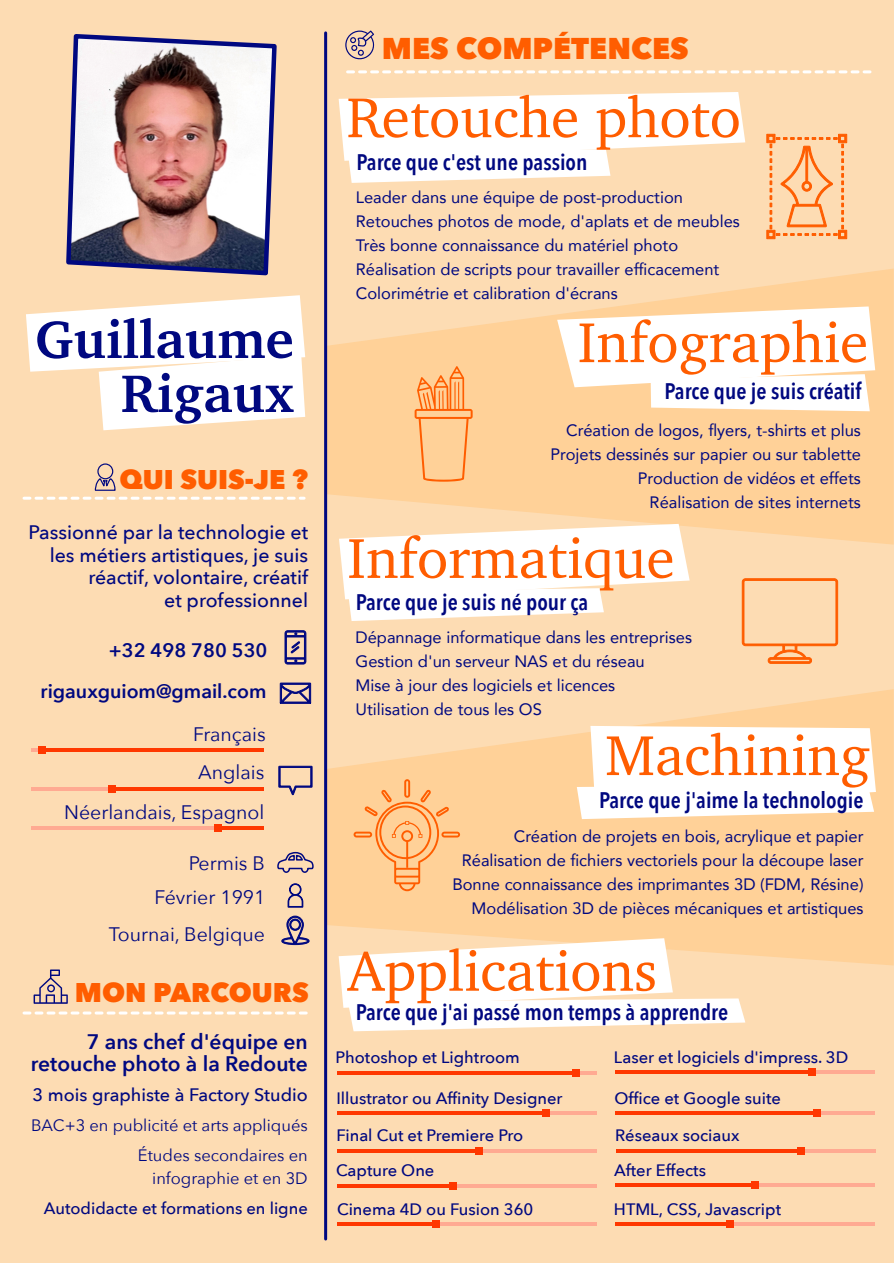
<style>
.page{position:relative;width:894px;height:1263px;background:#fff}
.page>*{position:absolute;margin:0;border:0;box-sizing:border-box;transform-origin:0 0}
.t1{font:57.45px "Charter";color:#ff5d00}
.t2{font:700 54px/54px "Charter";color:#000880;text-align:right}
.t3{font:800 30px "Avenir Next";color:#ff5d00}
.t4{font:800 27px "Avenir Next";color:#ff5d00}
.t5{font:600 22.5px "Avenir Next Condensed";color:#000880}
.t6{font:600 21px/22.5px "Avenir Next";color:#000880;text-align:right}
.t7{font:500 19.5px/22.5px "Avenir Next";color:#000880;text-align:right}
.t8{font:19.5px/39.2px "Avenir Next";color:#000880;text-align:right}
.t9{font:600 19.5px/41.5px "Avenir Next";color:#000880;text-align:right}
.t10{font:500 18px "Avenir Next";color:#000880}
.t11{font:16.5px/24px "Avenir";color:#000880}
.t12{font:500 16.5px "Avenir Next";color:#000880}
.t13{font:16.5px/30px "Avenir Next";color:#000880;text-align:right}
</style>
<div class="page">
<div style="left:0;top:0;width:893px;height:1263px;background:#fddcb3"></div>
<svg style="left:327px;top:689px;width:566px;height:276px;fill:#ffd198"></svg>
<svg style="left:327px;top:269px;width:566px;height:276px;fill:#ffd198"></svg>
<svg style="left:338px;top:92px;width:407px;height:91px"></svg>
<svg style="left:339px;top:524px;width:350px;height:97px"></svg>
<svg style="left:338px;top:938px;width:407px;height:93px"></svg>
<svg style="left:557px;top:306px;width:317px;height:105px;background:#fef6ec"></svg>
<svg style="left:576px;top:726px;width:299px;height:93px;background:#fefaf5"></svg>
<svg style="left:26px;top:295px;width:279px;height:135px"></svg>
<svg style="left:24px;top:1011px;width:284px;height:3px"></svg>
<svg style="left:34px;top:969px;width:34px;height:35px"></svg>
<svg style="left:347px;top:70px;width:525px;height:3px"></svg>
<svg style="left:24px;top:497px;width:280px;height:3px"></svg>
<hr style="left:337px;top:1071px;width:259px;height:4px;background:#ffaa92">
<hr style="left:337px;top:1111px;width:259px;height:4px;background:#ffaa92">
<hr style="left:337px;top:1222px;width:259px;height:4px;background:#ffaa92">
<hr style="left:337px;top:1149px;width:259px;height:4px;background:#ffaa92">
<hr style="left:615px;top:1149px;width:259px;height:4px;background:#ffaa92">
<hr style="left:615px;top:1070px;width:259px;height:4px;background:#ffaa92">
<hr style="left:337px;top:1184px;width:259px;height:3px;background:#ffaa92">
<hr style="left:615px;top:1183px;width:259px;height:4px;background:#ffaa92">
<hr style="left:615px;top:1111px;width:259px;height:4px;background:#ffaa92">
<hr style="left:615px;top:1222px;width:259px;height:4px;background:#ffaa92">
<hr style="left:337px;top:1071px;width:238px;height:4px;background:#ff3800">
<hr style="left:337px;top:1111px;width:208px;height:4px;background:#ff3800">
<hr style="left:337px;top:1222px;width:98px;height:4px;background:#ff3800">
<hr style="left:337px;top:1149px;width:142px;height:4px;background:#ff3800">
<hr style="left:615px;top:1149px;width:185px;height:4px;background:#ff3800">
<hr style="left:615px;top:1070px;width:197px;height:4px;background:#ff3800">
<hr style="left:337px;top:1184px;width:115px;height:3px;background:#ff3800">
<hr style="left:615px;top:1183px;width:139px;height:4px;background:#ff3800">
<hr style="left:615px;top:1111px;width:201px;height:4px;background:#ff3800">
<hr style="left:615px;top:1222px;width:114px;height:4px;background:#ff3800">
<div style="left:542px;top:1109px;width:7px;height:8px;background:#ff3800"></div>
<div style="left:432px;top:1220px;width:7px;height:8px;background:#ff3800"></div>
<div style="left:475px;top:1147px;width:8px;height:8px;background:#ff3800"></div>
<div style="left:796px;top:1147px;width:8px;height:8px;background:#ff3800"></div>
<div style="left:808px;top:1068px;width:7px;height:8px;background:#ff3800"></div>
<div style="left:449px;top:1182px;width:7px;height:7px;background:#ff3800"></div>
<div style="left:751px;top:1182px;width:7px;height:7px;background:#ff3800"></div>
<div style="left:812px;top:1109px;width:8px;height:8px;background:#ff3800"></div>
<div style="left:726px;top:1220px;width:7px;height:8px;background:#ff3800"></div>
<div style="left:571px;top:1069px;width:8px;height:8px;background:#ff3800"></div>
<hr style="left:31px;top:748px;width:232px;height:4px;background:#ffaa92">
<hr style="left:31px;top:787px;width:232px;height:4px;background:#ffaa92">
<hr style="left:31px;top:826px;width:232px;height:4px;background:#ffaa92">
<hr style="left:42px;top:748px;width:221px;height:4px;background:#ff3800">
<hr style="left:111px;top:787px;width:152px;height:4px;background:#ff3800">
<hr style="left:218px;top:826px;width:45px;height:4px;background:#ff3800">
<div style="left:38px;top:746px;width:8px;height:8px;background:#ff3800"></div>
<div style="left:107px;top:785px;width:8px;height:8px;background:#ff3800"></div>
<div style="left:214px;top:824px;width:8px;height:8px;background:#ff3800"></div>
<svg style="left:280px;top:683px;width:31px;height:21px"></svg>
<svg style="left:284px;top:630px;width:22px;height:34px"></svg>
<svg style="left:281px;top:916px;width:28px;height:30px"></svg>
<svg style="left:766px;top:134px;width:80px;height:105px"></svg>
<svg style="left:353px;top:779px;width:107px;height:112px;background:#ffc284"></svg>
<svg style="left:414px;top:366px;width:58px;height:116px;background:#ffbd7d"></svg>
<svg style="left:741px;top:578px;width:96px;height:86px"></svg>
<svg style="left:278px;top:766px;width:34px;height:29px"></svg>
<svg style="left:287px;top:883px;width:16px;height:25px"></svg>
<svg style="left:345px;top:30px;width:30px;height:30px"></svg>
<svg style="left:277px;top:851px;width:37px;height:22px"></svg>
<svg style="left:94px;top:476px;width:22px;height:15px"></svg>
<div style="left:97px;top:463px;width:16px;height:16px;border:1px solid #000880;border-radius:50%"></div>
<hr style="left:324px;top:33px;width:3px;height:1206px;background:#000880">
<img style="left:66px;top:34px;width:211px;height:242px">
<h2 class="t2" style="left:35px;top:311px;width:260px">Guillaume<br>Rigaux</h2>
<h3 class="t4" style="left:119px;top:462px;width:190px">QUI SUIS-JE ?</h3>
<p class="t7" style="left:29px;top:522px;width:281px">Passionné par la technologie et les métiers artistiques, je suis réactif, volontaire, créatif<br>et professionnel</p>
<p class="t9" style="left:41px;top:630px;width:228px">+32 498 780 530 rigauxguiom@gmail.com</p>
<p class="t8" style="left:64px;top:715px;width:203px">Français<br>Anglais<br>Néerlandais, Espagnol</p>
<p class="t8" style="left:155px;top:846px;width:112px;line-height:34.5px">Permis B<br>Février 1991</p>
<p class="t8" style="left:109px;top:915px;width:158px">Tournai, Belgique</p>
<h3 class="t4" style="left:75px;top:975px;width:235px">MON PARCOURS</h3>
<p class="t6" style="left:31px;top:1031px;width:278px">7 ans chef d'équipe en retouche photo à la Redoute</p>
<p class="t10" style="left:33px;top:1083px;width:276px">3 mois graphiste à Factory Studio</p>
<p class="t13" style="left:31px;top:1111px;width:278px">BAC+3 en publicité et arts appliqués<br>Études secondaires en</p>
<p class="t13" style="left:152px;top:1164px;width:157px">infographie et en 3D</p>
<p class="t12" style="left:44px;top:1197px;width:265px">Autodidacte et formations en ligne</p>
<h3 class="t3" style="left:381px;top:29px;width:308px">MES COMPÉTENCES</h3>
<h1 class="t1" style="left:346px;top:81px;width:395px">Retouche photo</h1>
<h3 class="t5" style="left:356px;top:147px;width:232px">Parce que c'est une passion</h3>
<p class="t11" style="left:356px;top:185px;width:385px">Leader dans une équipe de post-production Retouches photos de mode, d'aplats et de meubles Très bonne connaissance du matériel photo Réalisation de scripts pour travailler efficacement Colorimétrie et calibration d'écrans</p>
<h1 class="t1" style="left:577px;top:306px;width:292px">Infographie</h1>
<h3 class="t5" style="left:664px;top:377px;width:198px">Parce que je suis créatif</h3>
<p class="t11" style="left:550px;top:419px;width:312px;text-align:right">Création de logos, flyers, t-shirts et plus Projets dessinés sur papier ou sur tablette Production de vidéos et effets<br>Réalisation de sites internets</p>
<h1 class="t1" style="left:347px;top:522px;width:329px">Informatique</h1>
<h3 class="t5" style="left:356px;top:587px;width:234px">Parce que je suis né pour ça</h3>
<p class="t11" style="left:355px;top:625px;width:338px">Dépannage informatique dans les entreprises Gestion d'un serveur NAS et du réseau<br>Mise à jour des logiciels et licences Utilisation de tous les OS</p>
<h1 class="t1" style="left:605px;top:719px;width:266px">Machining</h1>
<h3 class="t5" style="left:599px;top:785px;width:266px">Parce que j'aime la technologie</h3>
<p class="t11" style="left:452px;top:824px;width:412px;text-align:right">Création de projets en bois, acrylique et papier Réalisation de fichiers vectoriels pour la découpe laser Bonne connaissance des imprimantes 3D (FDM, Résine)<br>Modélisation 3D de pièces mécaniques et artistiques</p>
<h1 class="t1" style="left:347px;top:934px;width:311px">Applications</h1>
<h3 class="t5" style="left:356px;top:998px;width:373px">Parce que j'ai passé mon temps à apprendre</h3>
<p class="t12" style="left:335px;top:1047px;width:186px">Photoshop et Lightroom</p>
<p class="t12" style="left:336px;top:1087px;width:227px">Illustrator ou Affinity Designer</p>
<p class="t12" style="left:613px;top:1046px;width:236px">Laser et logiciels d'impress. 3D</p>
<p class="t12" style="left:614px;top:1087px;width:168px">Office et Google suite</p>
<p class="t12" style="left:336px;top:1125px;width:188px">Final Cut et Premiere Pro</p>
<p class="t12" style="left:615px;top:1125px;width:126px">Réseaux sociaux</p>
<p class="t12" style="left:336px;top:1159px;width:100px">Capture One</p>
<p class="t12" style="left:614px;top:1159px;width:93px">After Effects</p>
<p class="t12" style="left:337px;top:1198px;width:198px">Cinema 4D ou Fusion 360</p>
<p class="t12" style="left:613px;top:1198px;width:169px">HTML, CSS, Javascript</p>
</div>
